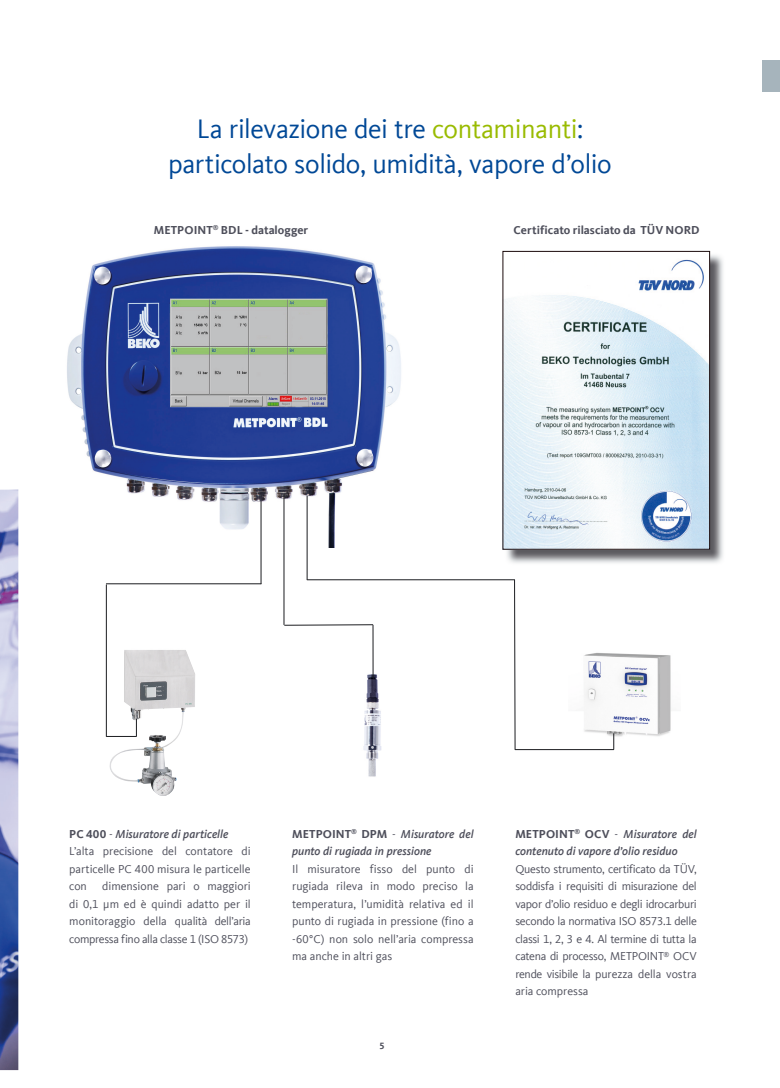
<style>
.page{position:relative;width:780px;height:1088px;background:#fff}
.page>*{position:absolute;margin:0;border:0;box-sizing:border-box;transform-origin:0 0}
.t1{font:27.5px/35px "Kievit Offc Pro";letter-spacing:-.015em;color:#004896;text-align:center}
.t2{font:11.88px/17.5px "Kievit Offc Pro";letter-spacing:-.005em;color:#4e4f5b;text-align:justify}
.t3{font:italic 500 11.88px/17.5px "Kievit Offc Pro";color:#4e4f5b}
.t4{font:700 11.88px "Kievit Offc Pro";letter-spacing:.005em;color:#4e4f5b}
.t5{font:700 9.38px "Kievit Offc Pro";color:#4e4f5b}
.s1{color:#9b0}
.s2{font-weight:700}
.s3{font-weight:500;font-style:italic}
.s4{font-weight:700;font-style:normal}
.s5{font-weight:400;font-style:normal}
</style>
<div class="page">
<div style="left:762px;top:60px;width:18px;height:32px;background:#a6b4bc"></div>
<img style="left:109px;top:650px;width:76px;height:146px">
<img style="left:584px;top:653px;width:87px;height:97px">
<img style="left:504px;top:253px;width:219px;height:310px">
<img style="left:504px;top:253px;width:203px;height:294px">
<img style="left:363px;top:674px;width:19px;height:103px">
<img style="left:67px;top:246px;width:334px;height:302px">
<hr style="left:372px;top:625px;width:1px;height:53px;background:#1b1c20">
<hr style="left:106px;top:583px;width:155px;height:1px;background:#1b1c20">
<hr style="left:261px;top:501px;width:1px;height:83px;background:#1b1c20">
<svg style="left:107px;top:719px;width:30px;height:18px"></svg>
<hr style="left:106px;top:585px;width:1px;height:151px;background:#1b1c20">
<hr style="left:284px;top:494px;width:1px;height:131px;background:#1b1c20">
<hr style="left:307px;top:496px;width:1px;height:83px;background:#1b1c20">
<hr style="left:307px;top:579px;width:207px;height:1px;background:#1b1c20">
<svg style="left:514px;top:579px;width:1px;height:171px"></svg>
<hr style="left:515px;top:749px;width:98px;height:1px;background:#1b1c20">
<img style="left:0;top:490px;width:18px;height:580px">
<svg style="left:284px;top:624px;width:89px;height:2px"></svg>
<svg style="left:613px;top:734px;width:1px;height:15px"></svg>
<h1 class="t1" style="left:168px;top:111px;width:445px">La rilevazione dei tre <span class="s1">contaminanti</span>: particolato solido, umidità, vapore d’olio</h1>
<p class="t4" style="left:154px;top:223px;width:156px">METPOINT<sup>®</sup> BDL - datalogger</p>
<p class="t4" style="left:513px;top:223px;width:187px">Certificato rilasciato da TÜV NORD</p>
<p class="t2" style="left:69px;top:825px;width:183px;text-align:left"><span class="s2">PC 400</span> - <span class="s3">Misuratore di particelle<br></span>L’alta precisione del contatore di particelle PC 400 misura le particelle con</p>
<p class="t2" style="left:69px;top:877px;width:183px;text-indent:33px">dimensione pari o maggiori di 0,1 µm ed è quindi adatto per il monitoraggio della qualità dell’aria compressa fino alla classe 1 (ISO 8573)</p>
<p class="t3" style="left:292px;top:825px;width:183px"><span class="s4">METPOINT</span><sup>®</sup> <span class="s4">DPM</span> <span class="s5">-</span> Misuratore del punto di rugiada in pressione</p>
<p class="t2" style="left:292px;top:860px;width:183px">Il misuratore fisso del punto di rugiada rileva in modo preciso la temperatura, l’umidità relativa ed il punto di rugiada in pressione (fino a -60°C) non solo nell’aria compressa ma anche in altri gas</p>
<p class="t5" style="left:379px;top:1040px;width:7px">5</p>
<p class="t3" style="left:515px;top:825px;width:183px"><span class="s4">METPOINT</span><sup>®</sup> <span class="s4">OCV</span> <span class="s5">-</span> Misuratore del contenuto di vapore d’olio residuo</p>
<p class="t2" style="left:515px;top:860px;width:183px">Questo strumento, certificato da TÜV, soddisfa i requisiti di misurazione del vapor d’olio residuo e degli idrocarburi secondo la normativa ISO 8573.1 delle classi 1, 2, 3 e 4. Al termine di tutta la catena di processo, METPOINT<sup>®</sup> OCV rende visibile la purezza della vostra aria compressa</p>
</div>
